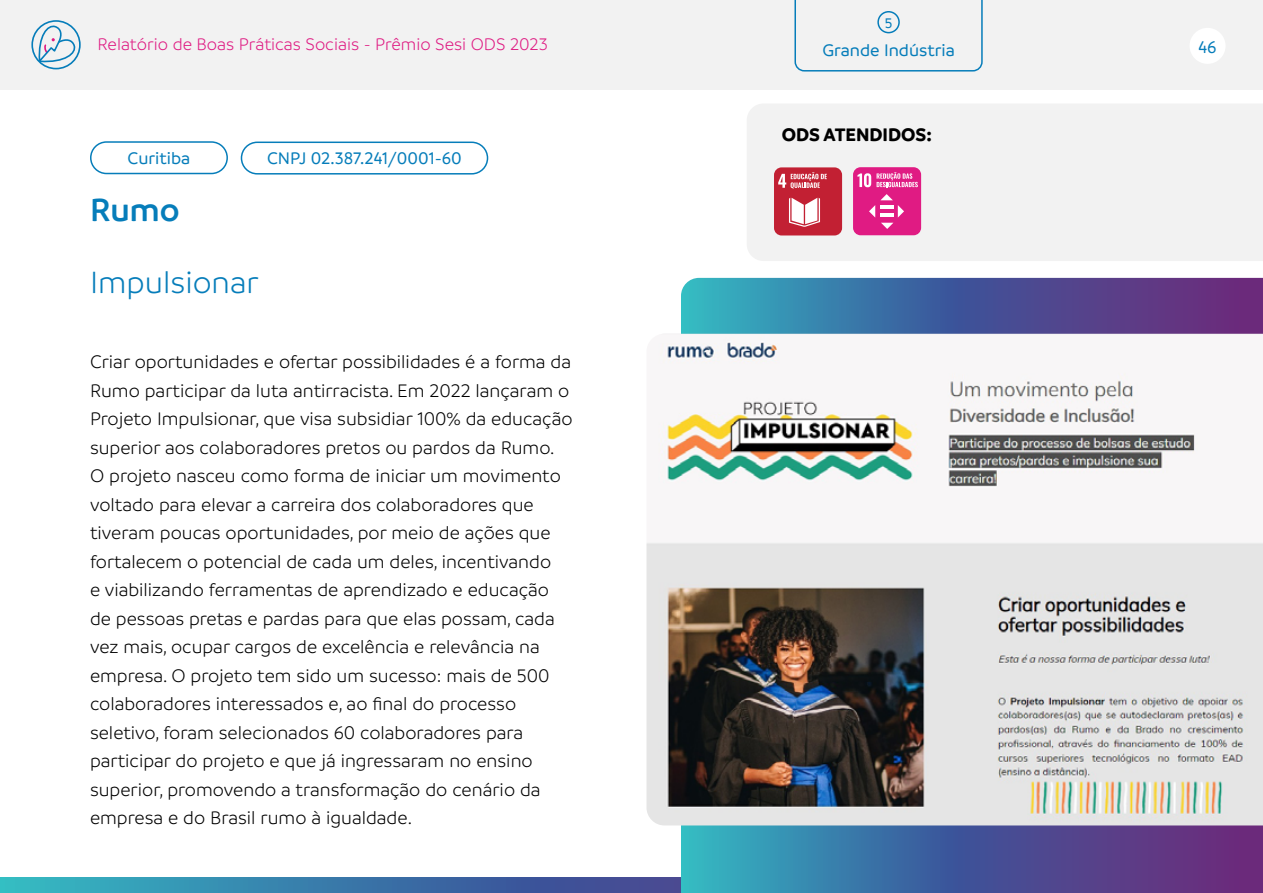
<style>
.page{position:relative;width:1263px;height:893px;background:#fff}
.page>*{position:absolute;margin:0;border:0;box-sizing:border-box;transform-origin:0 0}
.t1{font:600 34.5px "Branding";color:#067dba}
.t2{font:300 33px "Branding";color:#067dba}
.t3{font:300 19.5px/28.5px "Branding";color:#000}
.t4{font:700 19.5px "Branding";color:#000}
.t5{font:300 18px "Branding";color:#df1a82}
.t6{font:500 18px "Branding";color:#067dba}
.t7{font:500 15px "Branding";color:#067dba}
</style>
<div class="page">
<div style="left:0;top:0;width:1263px;height:90px;background:#f2f2f2"></div>
<div style="left:31px;top:20px;width:50px;height:49px;border:2px solid #067dba;border-radius:50%"></div>
<svg style="left:37px;top:24px;width:40px;height:39px"></svg>
<div style="left:1189px;top:28px;width:36px;height:36px;background:#fff;border-radius:50%"></div>
<svg style="left:0;top:878px;width:681px;height:15px;background:#3a7aa9"></svg>
<svg style="left:681px;top:278px;width:582px;height:615px;background:#49629b"></svg>
<div style="left:747px;top:104px;width:516px;height:157px;background:#f2f2f2"></div>
<div style="left:853px;top:167px;width:68px;height:68px;background:#e01b83;border-radius:8px"></div>
<svg style="left:869px;top:194px;width:35px;height:35px"></svg>
<svg style="left:857px;top:172px;width:61px;height:15px"></svg>
<div style="left:774px;top:167px;width:68px;height:68px;background:#c22033;border-radius:8px"></div>
<svg style="left:789px;top:198px;width:31px;height:29px"></svg>
<svg style="left:778px;top:172px;width:49px;height:17px"></svg>
<svg style="left:794px;top:0;width:189px;height:72px"></svg>
<div style="left:877px;top:11px;width:23px;height:22px;border:2px solid #067dba;border-radius:50%"></div>
<div style="left:90px;top:141px;width:138px;height:33px;border:2px solid #067dba;border-radius:16px"></div>
<div style="left:241px;top:142px;width:247px;height:33px;border:2px solid #067dba;border-radius:16px"></div>
<img style="left:646px;top:334px;width:617px;height:491px">
<p class="t7" style="left:885px;top:15px;width:9px">5</p>
<p class="t5" style="left:98px;top:35px;width:452px">Relatório de Boas Práticas Sociais - Prêmio Sesi ODS 2023</p>
<p class="t6" style="left:1198px;top:38px;width:20px">46</p>
<p class="t6" style="left:822px;top:41px;width:134px">Grande Indústria</p>
<p class="t6" style="left:128px;top:148px;width:64px">Curitiba</p>
<p class="t6" style="left:267px;top:149px;width:196px">CNPJ 02.387.241/0001-60</p>
<h1 class="t1" style="left:90px;top:191px;width:91px">Rumo</h1>
<h2 class="t2" style="left:90px;top:266px;width:170px">Impulsionar</h2>
<p class="t3" style="left:90px;top:348px;width:484px">Criar oportunidades e ofertar possibilidades é a forma da Rumo participar da luta antirracista. Em 2022 lançaram o Projeto Impulsionar, que visa subsidiar 100% da educação superior aos colaboradores pretos ou pardos da Rumo.<br>O projeto nasceu como forma de iniciar um movimento voltado para elevar a carreira dos colaboradores que tiveram poucas oportunidades, por meio de ações que fortalecem o potencial de cada um deles, incentivando<br>e viabilizando ferramentas de aprendizado e educação de pessoas pretas e pardas para que elas possam, cada vez mais, ocupar cargos de excelência e relevância na empresa. O projeto tem sido um sucesso: mais de 500 colaboradores interessados e, ao final do processo seletivo, foram selecionados 60 colaboradores para participar do projeto e que já ingressaram no ensino superior, promovendo a transformação do cenário da empresa e do Brasil rumo à igualdade.</p>
<p class="t4" style="left:782px;top:124px;width:152px">ODS ATENDIDOS:</p>
</div>
